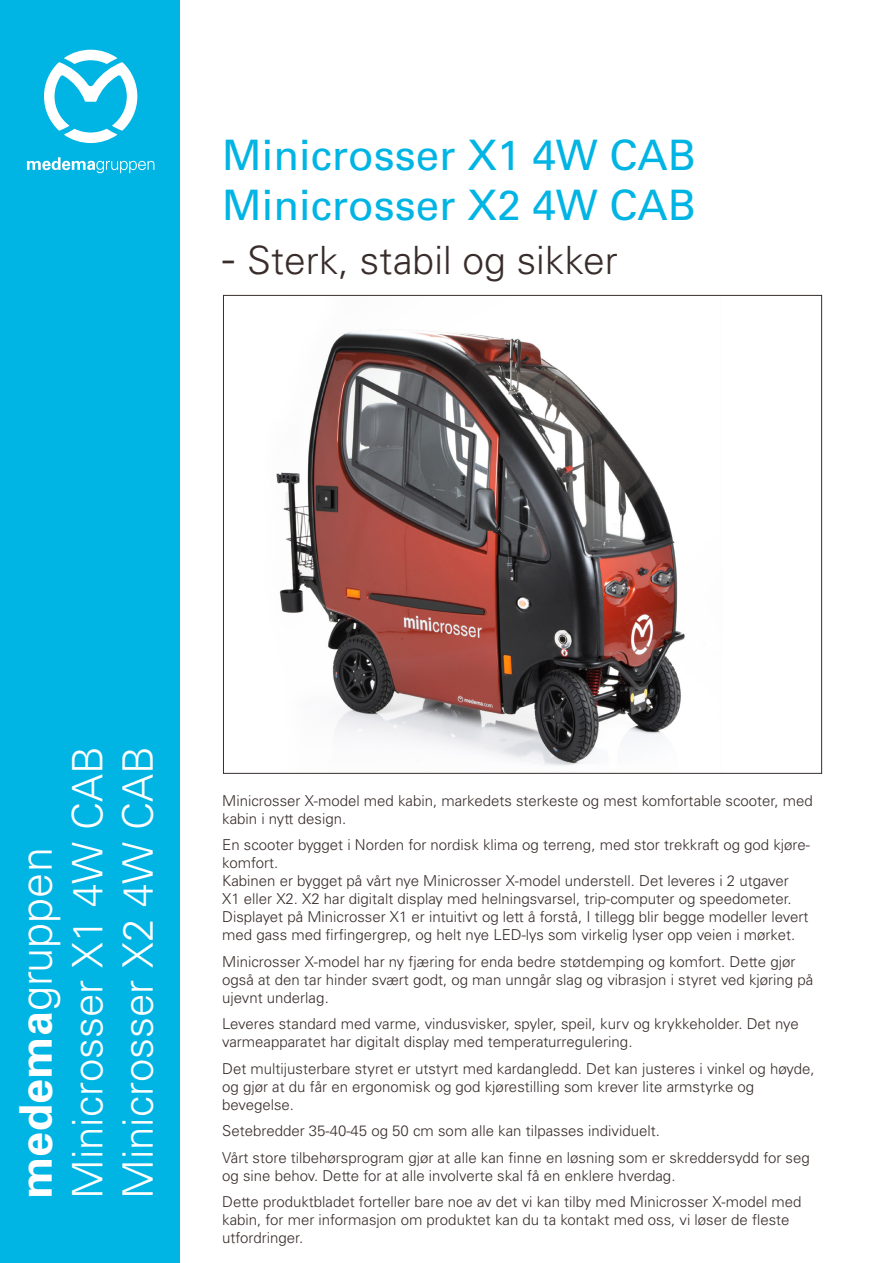
<style>
.page{position:relative;width:893px;height:1263px;background:#fff}
.page>*{position:absolute;margin:0;border:0;box-sizing:border-box;transform-origin:0 0}
.t1{font:300 45px "Univers LT Std";color:#fff}
.t2{font:300 42px "Univers LT Std";color:#fff}
.t3{font:42px "Univers LT Std";color:#00b4e3}
.t4{font:300 39px "Univers LT Std";color:#382d2b}
.t5{font:300 15px/18px "Univers LT Std";color:#382d2b}
.s1{font-size:45px}
.s2{font-weight:700}
.s3{color:#00b4e3}
</style>
<div class="page">
<div style="left:0;top:0;width:180px;height:1263px;background:#00b4e3"></div>
<svg style="left:44px;top:50px;width:93px;height:93px"></svg>
<svg style="left:27px;top:157px;width:127px;height:16px"></svg>
<img style="left:276px;top:330px;width:409px;height:436px">
<p class="t3" style="left:222px;top:130px;width:475px">Minicrosser X1 4W CAB</p>
<p class="t3" style="left:222px;top:180px;width:475px">Minicrosser X2 4W CAB</p>
<p class="t4" style="left:222px;top:237px;width:397px"><span class="s1">-</span> Sterk, stabil og sikker</p>
<p class="t1" style="left:9px;top:1199px;width:353px;rotate:-90deg"><span class="s2">medema</span>gruppen</p>
<p class="t2" style="left:62px;top:1199px;width:454px;rotate:-90deg">Minicrosser X1 4W CAB</p>
<p class="t2" style="left:113px;top:1199px;width:538px;rotate:-90deg">Minicrosser X2 4W CAB<span class="s3">CAB</span></p>
<p class="t5" style="left:222px;top:791px;width:592px">Minicrosser X-model med kabin, markedets sterkeste og mest komfortable scooter, med kabin i nytt design.</p>
<p class="t5" style="left:222px;top:836px;width:589px">En scooter bygget i Norden for nordisk klima og terreng, med stor trekkraft og god kjøre&shy;komfort.</p>
<p class="t5" style="left:222px;top:872px;width:588px">Kabinen er bygget på vårt nye Minicrosser X-model understell. Det leveres i 2 utgaver X1 eller X2. X2 har digitalt display med helningsvarsel, trip-computer og speedometer.<br>Displayet på Minicrosser X1 er intuitivt og lett å forstå, I tillegg blir begge modeller levert med gass med firfingergrep, og helt nye LED-lys som virkelig lyser opp veien i mørket.</p>
<p class="t5" style="left:222px;top:953px;width:593px">Minicrosser X-model har ny fjæring for enda bedre støtdemping og komfort. Dette gjør også at den tar hinder svært godt, og man unngår slag og vibrasjon i styret ved kjøring på ujevnt underlag.</p>
<p class="t5" style="left:222px;top:1015px;width:578px">Leveres standard med varme, vindusvisker, spyler, speil, kurv og krykkeholder. Det nye varmeapparatet har digitalt display med temperaturregulering.</p>
<p class="t5" style="left:222px;top:1060px;width:594px">Det multijusterbare styret er utstyrt med kardangledd. Det kan justeres i vinkel og høyde, og gjør at du får en ergonomisk og god kjørestilling som krever lite armstyrke og bevegelse.</p>
<p class="t5" style="left:222px;top:1122px;width:439px">Setebredder 35-40-45 og 50 cm som alle kan tilpasses individuelt.</p>
<p class="t5" style="left:222px;top:1149px;width:589px">Vårt store tilbehørsprogram gjør at alle kan finne en løsning som er skreddersydd for seg og sine behov. Dette for at alle involverte skal få en enklere hverdag.</p>
<p class="t5" style="left:222px;top:1193px;width:581px">Dette produktbladet forteller bare noe av det vi kan tilby med Minicrosser X-model med kabin, for mer informasjon om produktet kan du ta kontakt med oss, vi løser de fleste utfordringer.</p>
</div>
